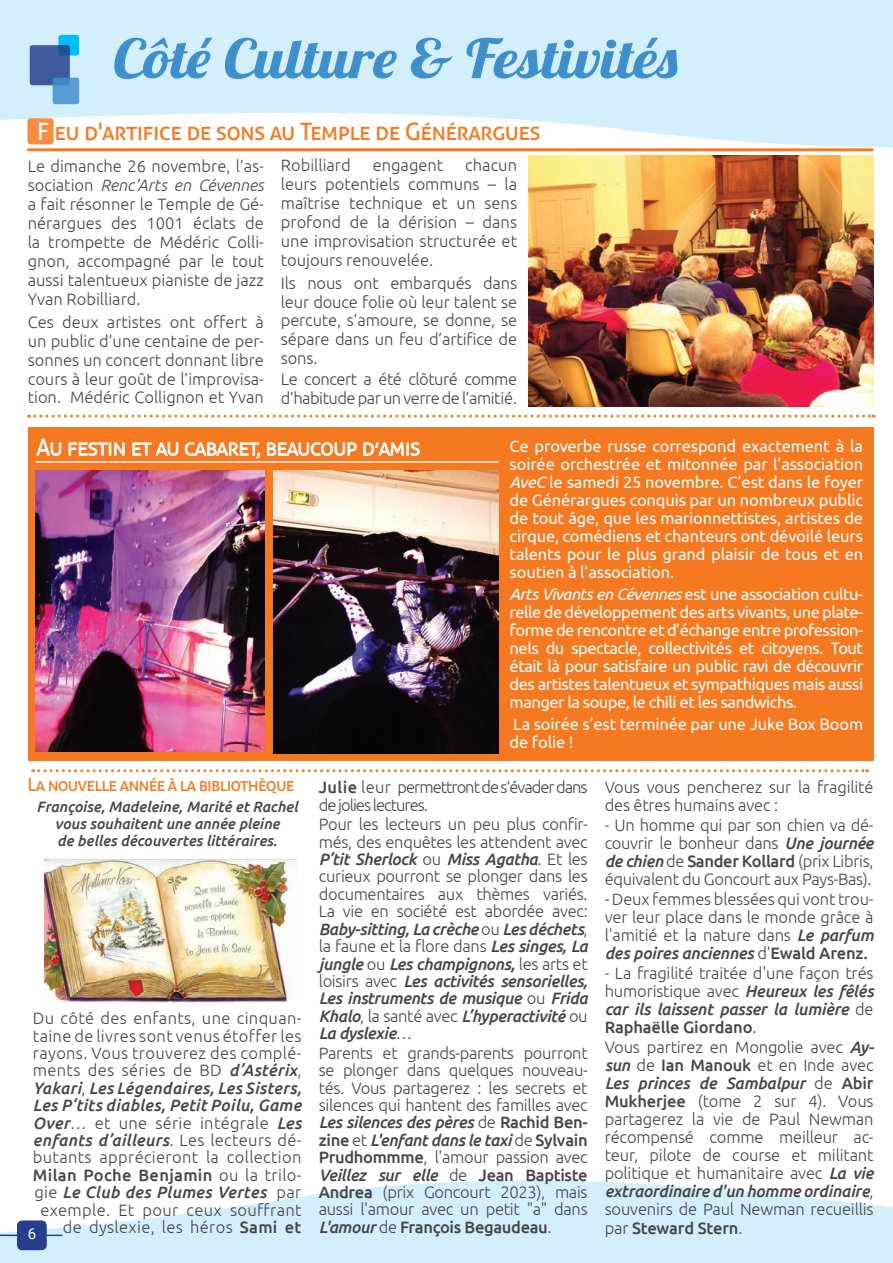
<style>
.page{position:relative;width:893px;height:1263px;background:#fff}
.page>*{position:absolute;margin:0;border:0;box-sizing:border-box;transform-origin:0 0}
.t1{font:54px "Lobster 1.4";color:#408fcd;scale:1.15 1}
.t2{font:24px "Aller";letter-spacing:-.03em;color:#f47921}
.t3{font:300 22.5px "Aller";letter-spacing:-.03em;color:#fff}
.t4{font:18px "Aller";letter-spacing:-.05em;color:#f47921}
.t5{font:300 16.5px/17.4px "Ubuntu";letter-spacing:-.01em;color:#454647;text-align:justify}
.t6{font:16.5px/18px "Ubuntu";letter-spacing:-.01em;color:#fff;text-align:justify}
.t7{font:300 16.5px/17.4px "Ubuntu";letter-spacing:.02em;color:#454647;text-align:right}
.t8{font:300 16.5px/18.9px "Ubuntu";letter-spacing:-.03em;color:#454647}
.t9{font:300 16.5px/17.4px "Ubuntu";letter-spacing:-.06em;color:#454647}
.t10{font:italic 500 15px/17px "Ubuntu";color:#454647;text-align:center}
.t11{font:15px "Roboto";color:#fff}
.s1{color:#fff}
.s2{font-style:italic}
.s3{font-weight:500;font-style:italic}
.s4{font-weight:500}
</style>
<div class="page">
<svg style="left:0;top:1180px;width:893px;height:83px;fill:#d3effb"></svg>
<div style="left:0;top:0;width:893px;height:152px;background:#d3effb"></div>
<div style="left:59px;top:35px;width:20px;height:21px;background:#01bdf2;border-radius:3px"></div>
<svg style="left:30px;top:45px;width:40px;height:40px"></svg>
<svg style="left:53px;top:78px;width:26px;height:26px"></svg>
<div style="left:888px;top:1154px;width:5px;height:52px;background:#fff"></div>
<svg style="left:29px;top:415px;width:845px;height:3px"></svg>
<hr style="left:0;top:1234px;width:62px;height:2px;background:#253f8e">
<div style="left:17px;top:1220px;width:30px;height:30px;background:#253f8e;border-radius:5px"></div>
<hr style="left:29px;top:148px;width:843px;height:3px;background:#f47921">
<div style="left:28px;top:119px;width:25px;height:25px;background:#f58d42;border-radius:3px"></div>
<div style="left:27px;top:118px;width:27px;height:26px;border:2px solid #f47921;border-radius:3px"></div>
<svg style="left:54px;top:117px;width:490px;height:29px"></svg>
<div style="left:28px;top:428px;width:846px;height:333px;background:#f47921"></div>
<hr style="left:36px;top:461px;width:462px;height:1px;background:#fff">
<svg style="left:36px;top:438px;width:26px;height:18px"></svg>
<svg style="left:68px;top:442px;width:57px;height:14px"></svg>
<svg style="left:132px;top:442px;width:47px;height:14px"></svg>
<svg style="left:185px;top:442px;width:76px;height:17px"></svg>
<svg style="left:267px;top:442px;width:90px;height:14px"></svg>
<svg style="left:363px;top:442px;width:57px;height:14px"></svg>
<img style="left:528px;top:155px;width:346px;height:251px">
<img style="left:35px;top:471px;width:230px;height:280px">
<img style="left:274px;top:471px;width:225px;height:283px">
<svg style="left:31px;top:769px;width:837px;height:4px"></svg>
<img style="left:45px;top:859px;width:252px;height:143px">
<h1 class="t1" style="left:113px;top:24px;width:492px">Côté Culture &amp; Festivités</h1>
<h2 class="t2" style="left:37px;top:117px;width:505px"><span class="s1">F</span> eu d'artifice de sons au Temple de Générargues</h2>
<p class="t5" style="left:28px;top:157px;width:238px;line-height:18.9px">Le dimanche 26 novembre, l’as&shy;sociation <span class="s2">Renc’Arts en Cévennes </span>a fait résonner le Temple de Gé&shy;nérargues des 1001 éclats de la trompette de Médéric Colli&shy;gnon, accompagné par le tout aussi talentueux pianiste de jazz Yvan Robilliard.</p>
<p class="t5" style="left:28px;top:312px;width:238px;line-height:18.9px">Ces deux artistes ont offert à un public d’une centaine de per&shy;sonnes un concert donnant libre cours à leur goût de l’improvisa&shy;tion. Médéric Collignon et Yvan</p>
<p class="t5" style="left:281px;top:155px;width:238px;line-height:18.9px;text-indent:184px">chacun leurs potentiels communs – la maîtrise technique et un sens profond de la dérision – dans une improvisation structurée et toujours renouvelée.</p>
<p class="t5" style="left:281px;top:273px;width:238px;line-height:18.9px">Ils nous ont embarqués dans leur douce folie où leur talent se percute, s’amoure, se donne, se sépare dans un feu d’artifice de sons.</p>
<p class="t8" style="left:281px;top:370px;width:238px">Le concert a été clôturé comme d’habitude par un verre de l’amitié.</p>
<p class="t5" style="left:281px;top:156px;width:71px">Robilliard</p>
<p class="t5" style="left:373px;top:156px;width:72px">engagent</p>
<h3 class="t3" style="left:36px;top:434px;width:385px">Au festin et au cabaret, beaucoup d’amis</h3>
<p class="t6" style="left:510px;top:436px;width:355px">Ce proverbe russe correspond exactement à la soirée orchestrée et mitonnée par l’association <span class="s2">AveC</span> le samedi 25 novembre. C’est dans le foyer de Générargues conquis par un nombreux public de tout âge, que les marionnettistes, artistes de cirque, comédiens et chanteurs ont dévoilé leurs talents pour le plus grand plaisir de tous et en soutien à l’association.</p>
<p class="t6" style="left:510px;top:584px;width:355px"><span class="s2">Arts Vivants en Cévennes</span> est une association cultu&shy;relle de développement des arts vivants, une plate&shy;forme de rencontre et d’échange entre profession&shy;nels du spectacle, collectivités et citoyens. Tout était là pour satisfaire un public ravi de découvrir des artistes talentueux et sympathiques mais aussi manger la soupe, le chili et les sandwichs.</p>
<p class="t6" style="left:510px;top:715px;width:355px">La soirée s’est terminée par une Juke Box Boom de folie !</p>
<p class="t4" style="left:28px;top:773px;width:269px">La nouvelle année à la bibliothèque</p>
<p class="t10" style="left:37px;top:798px;width:263px">Françoise, Madeleine, Marité et Rachel vous souhaitent une année pleine<br>de belles découvertes littéraires.</p>
<p class="t7" style="left:33px;top:1009px;width:270px">Du côté des enfants, une cinquan&shy;taine de livres sont venus étoffer les rayons. Vous trouverez des complé&shy;ments des séries de BD <span class="s3">d’Astérix</span>, <span class="s3">Yakari</span>, <span class="s3">Les Légendaires, Les Sisters, Les P’tits diables, Petit Poilu, Game Over</span>… et une série intégrale <span class="s3">Les enfants d’ailleurs</span>. Les lecteurs dé&shy;butants apprécieront la collection <span class="s4">Milan Poche Benjamin</span> ou la trilo&shy;gie <span class="s3">Le Club des Plumes Vertes</span> par exemple. Et pour ceux souffrant de dyslexie, les héros <span class="s4">Sami et</span></p>
<p class="t11" style="left:28px;top:1223px;width:10px">6</p>
<p class="t9" style="left:319px;top:778px;width:270px"><span class="s4">Julie</span> leur permettront de s’évader dans de jolies lectures.</p>
<p class="t5" style="left:319px;top:815px;width:270px">Pour les lecteurs un peu plus confir&shy;més, des enquêtes les attendent avec <span class="s3">P’tit Sherlock</span> ou <span class="s3">Miss Agatha</span>. Et les curieux pourront se plonger dans les documentaires aux thèmes variés.<br>La vie en société est abordée avec:<br><span class="s3">Baby-sitting, La crèche</span> ou <span class="s3">Les déchets</span>, la faune et la flore dans <span class="s3">Les singes, La jungle</span> ou <span class="s3">Les champignons,</span> les arts et loisirs avec <span class="s3">Les activités sensorielles, Les instruments de musique</span> ou <span class="s3">Frida Khalo</span>, la santé avec <span class="s3">L’hyperactivité</span> ou <span class="s3">La dyslexie</span>…</p>
<p class="t5" style="left:319px;top:1044px;width:270px">Parents et grands-parents pourront se plonger dans quelques nouveau&shy;tés. Vous partagerez : les secrets et silences qui hantent des familles avec <span class="s3">Les silences des pères</span> de <span class="s4">Rachid Ben&shy;zine</span> et <span class="s3">L'enfant dans le taxi</span> de <span class="s4">Sylvain Prudhommme</span>, l'amour passion avec <span class="s3">Veillez sur elle</span> de <span class="s4">Jean Baptiste Andrea</span> (prix Goncourt 2023), mais aussi l'amour avec un petit "a" dans <span class="s3">L'amour</span> de <span class="s4">François Begaudeau</span>.</p>
<p class="t5" style="left:605px;top:778px;width:270px">Vous vous pencherez sur la fragilité des êtres humains avec :</p>
<p class="t5" style="left:605px;top:816px;width:270px;line-height:18px">- Un homme qui par son chien va dé&shy;couvrir le bonheur dans <span class="s3">Une journée de chien</span> de <span class="s4">Sander Kollard</span> (prix Libris, équivalent du Goncourt aux Pays-Bas).</p>
<p class="t5" style="left:605px;top:890px;width:270px;line-height:18px">- Deux femmes blessées qui vont trou&shy;ver leur place dans le monde grâce à l'amitié et la nature dans <span class="s3">Le parfum des poires anciennes</span> d'<span class="s4">Ewald Arenz.</span></p>
<p class="t5" style="left:605px;top:964px;width:270px;line-height:18px">- La fragilité traitée d'une façon trés humoristique avec <span class="s3">Heureux les fêlés car ils laissent passer la lumière</span> de <span class="s4">Raphaëlle Giordano</span>.</p>
<p class="t5" style="left:605px;top:1038px;width:271px;line-height:18px">Vous partirez en Mongolie avec <span class="s3">Ay&shy;sun</span> de <span class="s4">Ian Manouk</span> et en Inde avec <span class="s3">Les princes de Sambalpur</span> de <span class="s4">Abir Mukherjee</span> (tome 2 sur 4). Vous partagerez la vie de Paul Newman récompensé comme meilleur ac&shy;teur, pilote de course et militant politique et humanitaire avec <span class="s3">La vie extraordinaire d'un homme ordinaire</span>, souvenirs de Paul Newman recueillis par <span class="s4">Steward Stern</span>.</p>
</div>
